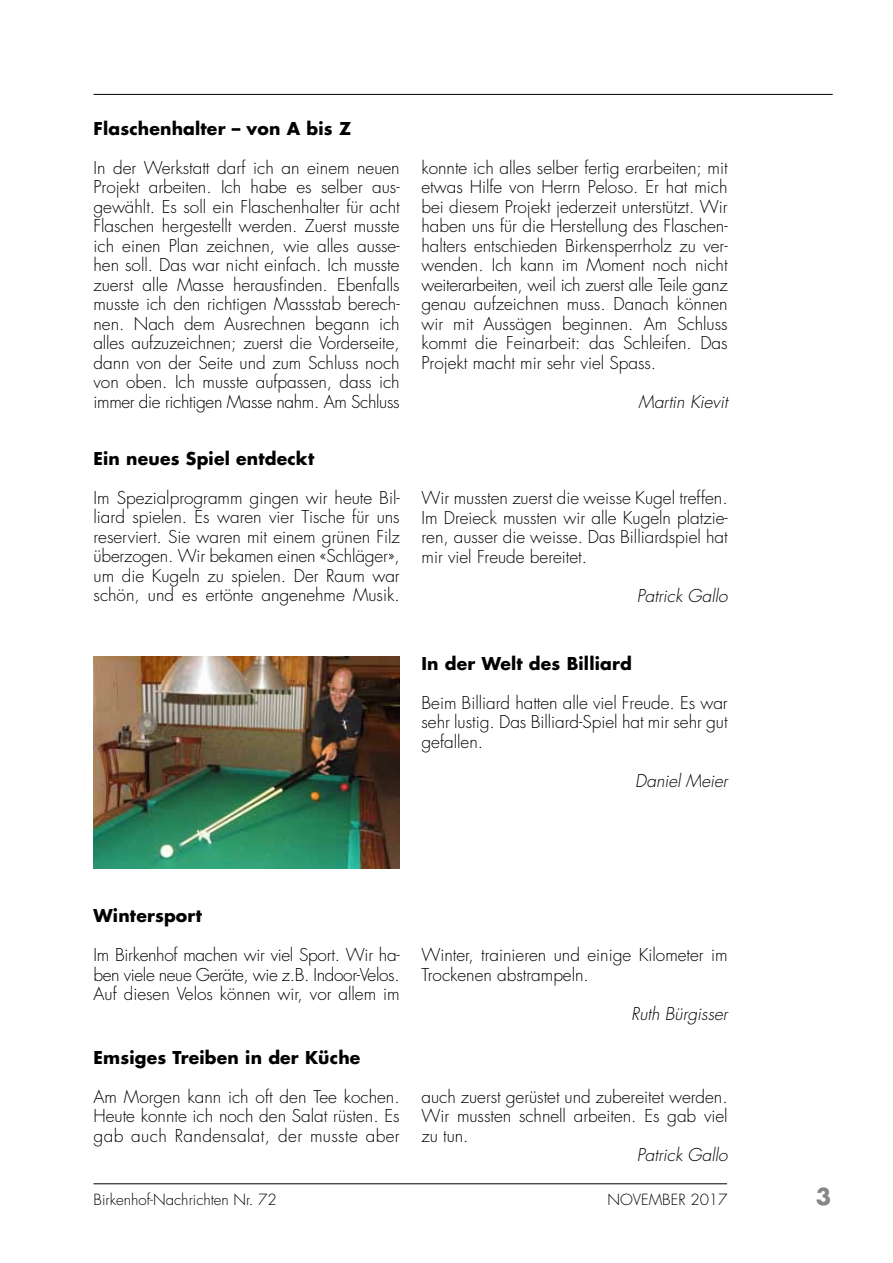
<style>
.page{position:relative;width:893px;height:1263px;background:#fff}
.page>*{position:absolute;margin:0;border:0;box-sizing:border-box;transform-origin:0 0}
.t1{font:700 22.5px "Futura";color:#868786}
.t2{font:300 17.25px/19.5px "Futura";color:#000;text-align:justify}
.t3{font:700 17.25px "Futura";letter-spacing:.01em;color:#000}
.t4{font:italic 300 17.25px "Futura";color:#000}
.t5{font:300 15px "Futura";color:#000}
</style>
<div class="page">
<hr style="left:94px;top:94px;width:739px;height:1px;background:#000">
<hr style="left:94px;top:1183px;width:633px;height:1px;background:#000">
<img style="left:94px;top:656px;width:306px;height:212px">
<p class="t3" style="left:93px;top:117px;width:259px">Flaschenhalter – von A bis Z</p>
<p class="t2" style="left:93px;top:158px;width:308px">In der Werkstatt darf ich an einem neuen Projekt arbeiten. Ich habe es selber aus&shy;gewählt. Es soll ein Flaschenhalter für acht Flaschen hergestellt werden. Zuerst musste ich einen Plan zeichnen, wie alles ausse&shy;hen soll. Das war nicht einfach. Ich musste zuerst alle Masse herausfinden. Ebenfalls musste ich den richtigen Massstab berech&shy;nen. Nach dem Ausrechnen begann ich alles aufzuzeichnen; zuerst die Vorderseite, dann von der Seite und zum Schluss noch von oben. Ich musste aufpassen, dass ich immer die richtigen Masse nahm. Am Schluss</p>
<p class="t2" style="left:421px;top:158px;width:308px">konnte ich alles selber fertig erarbeiten; mit etwas Hilfe von Herrn Peloso. Er hat mich bei diesem Projekt jederzeit unterstützt. Wir haben uns für die Herstellung des Flaschen&shy;halters entschieden Birkensperrholz zu ver&shy;wenden. Ich kann im Moment noch nicht weiterarbeiten, weil ich zuerst alle Teile ganz genau aufzeichnen muss. Danach können wir mit Aussägen beginnen. Am Schluss kommt die Feinarbeit: das Schleifen. Das Projekt macht mir sehr viel Spass.</p>
<p class="t4" style="left:639px;top:391px;width:91px">Martin Kievit</p>
<p class="t3" style="left:94px;top:447px;width:222px">Ein neues Spiel entdeckt</p>
<p class="t2" style="left:94px;top:488px;width:308px">Im Spezialprogramm gingen wir heute Bil&shy;liard spielen. Es waren vier Tische für uns reserviert. Sie waren mit einem grünen Filz überzogen. Wir bekamen einen «Schläger», um die Kugeln zu spielen. Der Raum war schön, und es ertönte angenehme Musik.</p>
<p class="t2" style="left:421px;top:488px;width:308px">Wir mussten zuerst die weisse Kugel treffen.<br>Im Dreieck mussten wir alle Kugeln platzie&shy;ren, ausser die weisse. Das Billiardspiel hat mir viel Freude bereitet.</p>
<p class="t4" style="left:637px;top:585px;width:92px">Patrick Gallo</p>
<p class="t3" style="left:421px;top:652px;width:212px">In der Welt des Billiard</p>
<p class="t2" style="left:421px;top:693px;width:308px">Beim Billiard hatten alle viel Freude. Es war sehr lustig. Das Billiard-Spiel hat mir sehr gut gefallen.</p>
<p class="t4" style="left:635px;top:770px;width:94px">Daniel Meier</p>
<p class="t3" style="left:94px;top:904px;width:110px">Wintersport</p>
<p class="t2" style="left:94px;top:946px;width:308px">Im Birkenhof machen wir viel Sport. Wir ha&shy;ben viele neue Geräte, wie z.B. Indoor-Velos.<br>Auf diesen Velos können wir, vor allem im</p>
<p class="t2" style="left:421px;top:946px;width:308px">Winter, trainieren und einige Kilometer im<br>Trockenen abstrampeln.</p>
<p class="t4" style="left:631px;top:1003px;width:98px">Ruth Bürgisser</p>
<p class="t3" style="left:94px;top:1046px;width:268px">Emsiges Treiben in der Küche</p>
<p class="t2" style="left:94px;top:1087px;width:308px">Am Morgen kann ich oft den Tee kochen.<br>Heute konnte ich noch den Salat rüsten. Es gab auch Randensalat, der musste aber</p>
<p class="t2" style="left:421px;top:1087px;width:308px">auch zuerst gerüstet und zubereitet werden.<br>Wir mussten schnell arbeiten. Es gab viel zu tun.</p>
<p class="t4" style="left:637px;top:1144px;width:92px">Patrick Gallo</p>
<p class="t5" style="left:94px;top:1190px;width:185px">Birkenhof-Nachrichten Nr. 72</p>
<p class="t5" style="left:607px;top:1190px;width:122px">NOVEMBER 2017</p>
<h1 class="t1" style="left:816px;top:1181px;width:17px">3</h1>
</div>
